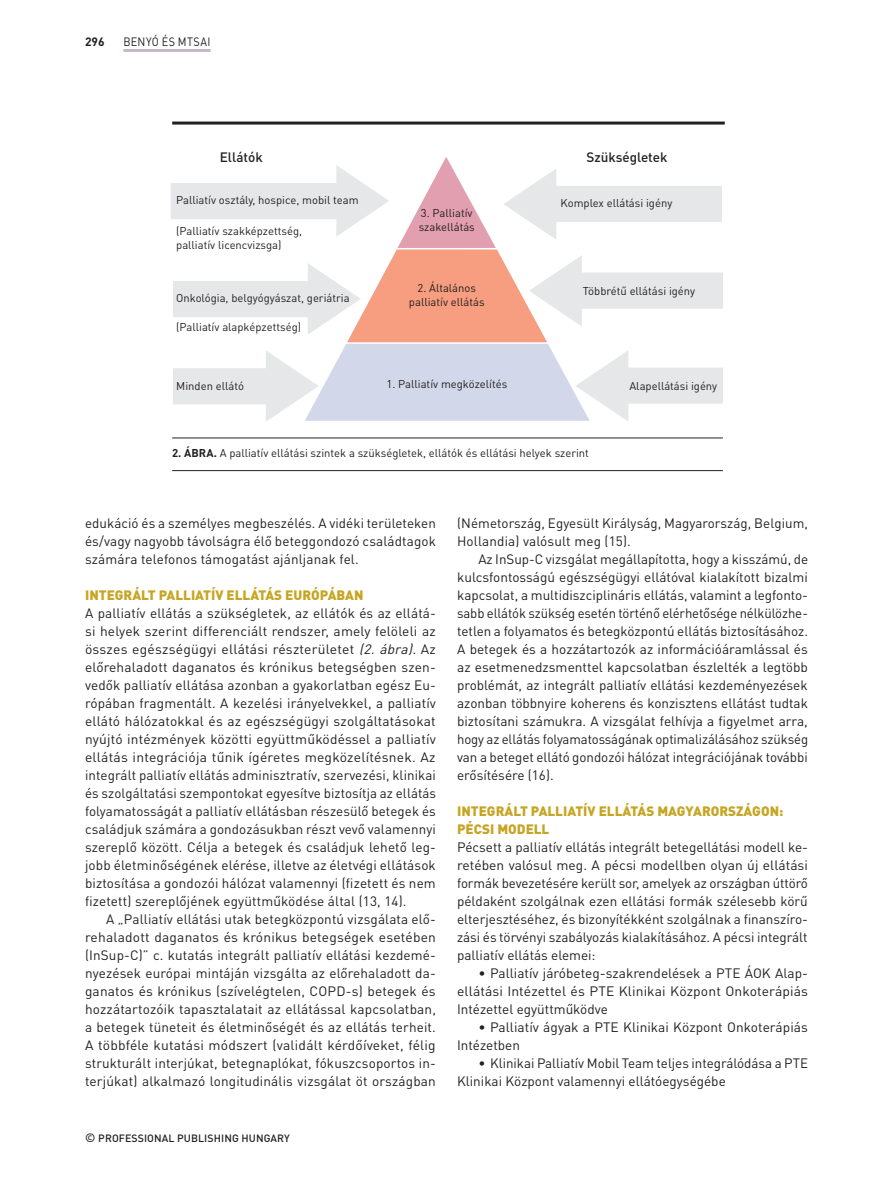
<style>
.page{position:relative;width:893px;height:1191px;background:#fff}
.page>*{position:absolute;margin:0;border:0;box-sizing:border-box;transform-origin:0 0}
.kenyér_behúz{font:13.5px/18px "DIN Pro";color:#231f20;text-align:justify}
.kenyér{font:13.5px/18px "DIN Pro";color:#231f20;text-align:justify}
.alcím1{font:900 13.5px/18px "DIN Pro";color:#c6a522}
.képaláírás{font:500 13.5px "DIN Pro";color:#231f20}
.t1{font:12px "DIN Pro";letter-spacing:.045em;color:#231f20;scale:.9 1}
.t2{font:700 12px "DIN Pro";color:#231f20}
.képaláírás-2{font:11.25px/13.5px "DIN Pro";color:#231f20}
.t3{font:500 10.5px "DIN Pro";letter-spacing:.01em;color:#231f20}
.s1{font-weight:700}
.s2{font-style:italic}
.s3{font-size:12px}
</style>
<div class="page">
<hr style="left:123px;top:49px;width:88px;height:3px;background:#c3b9c1">
<hr style="left:172px;top:437px;width:551px;height:1px;background:#231f20">
<hr style="left:172px;top:470px;width:551px;height:1px;background:#231f20">
<hr style="left:172px;top:122px;width:553px;height:3px;background:#231f20">
<svg style="left:319px;top:344px;width:256px;height:77px;background:#d5daea"></svg>
<svg style="left:171px;top:157px;width:552px;height:185px"></svg>
<svg style="left:575px;top:351px;width:148px;height:70px"></svg>
<svg style="left:173px;top:351px;width:146px;height:70px"></svg>
<div style="left:97px;top:222px;width:75px;height:198px;background:#fff"></div>
<hr style="left:394px;top:248px;width:107px;height:1px;background:#fff">
<p class="t2" style="left:85px;top:33px;width:21px">296</p>
<p class="t1" style="left:123px;top:34px;width:98px">BENYÓ ÉS MTSAI</p>
<p class="képaláírás" style="left:220px;top:148px;width:44px">Ellátók</p>
<p class="képaláírás" style="left:586px;top:148px;width:83px">Szükségletek</p>
<p class="képaláírás-2" style="left:560px;top:195px;width:113px">Komplex ellátási igény</p>
<p class="képaláírás-2" style="left:176px;top:192px;width:184px">Palliatív osztály, hospice, mobil team</p>
<p class="képaláírás-2" style="left:176px;top:224px;width:127px">(Palliatív szakképzettség, palliatív licencvizsga)</p>
<p class="képaláírás-2" style="left:419px;top:206px;width:58px">3. Palliatív szakellátás</p>
<p class="képaláírás-2" style="left:176px;top:290px;width:175px">Onkológia, belgyógyászat, geriátria</p>
<p class="képaláírás-2" style="left:176px;top:320px;width:126px">(Palliatív alapképzettség)</p>
<p class="képaláírás-2" style="left:176px;top:378px;width:69px">Minden ellátó</p>
<p class="képaláírás-2" style="left:409px;top:281px;width:77px;text-align:center">2. Általános palliatív ellátás</p>
<p class="képaláírás-2" style="left:387px;top:377px;width:122px">1. Palliatív megközelítés</p>
<p class="képaláírás-2" style="left:583px;top:284px;width:114px">Többrétű ellátási igény</p>
<p class="képaláírás-2" style="left:629px;top:379px;width:89px">Alapellátási igény</p>
<p class="képaláírás-2" style="left:172px;top:446px;width:418px"><span class="s1">2. ÁBRA.</span> A palliatív ellátási szintek a szükségletek, ellátók és ellátási helyek szerint</p>
<p class="kenyér_behúz" style="left:85px;top:513px;width:352px">edukáció és a személyes megbeszélés. A vidéki területeken és/vagy nagyobb távolságra élő beteggondozó családtagok számára telefonos támogatást ajánljanak fel.</p>
<p class="alcím1" style="left:85px;top:585px;width:280px">INTEGRÁLT PALLIATÍV ELLÁTÁS EURÓPÁBAN</p>
<p class="kenyér" style="left:85px;top:603px;width:353px">A palliatív ellátás a szükségletek, az ellátók és az ellátá&shy;si helyek szerint differenciált rendszer, amely felöleli az összes egészségügyi ellátási részterületet <span class="s2">(2. ábra).</span> Az előrehaladott daganatos és krónikus betegségben szen&shy;vedők palliatív ellátása azonban a gyakorlatban egész Eu&shy;rópában fragmentált. A kezelési irányelvekkel, a palliatív ellátó hálózatokkal és az egészségügyi szolgáltatásokat nyújtó intézmények közötti együttműködéssel a palliatív ellátás integrációja tűnik ígéretes megközelítésnek. Az integrált palliatív ellátás adminisztratív, szervezési, klinikai és szolgáltatási szempontokat egyesítve biztosítja az ellátás folyamatosságát a palliatív ellátásban részesülő betegek és családjuk számára a gondozásukban részt vevő valamennyi szereplő között. Célja a betegek és családjuk lehető leg&shy;jobb életminőségének elérése, illetve az életvégi ellátások biztosítása a gondozói hálózat valamennyi (fizetett és nem fizetett) szereplőjének együttműködése által (13, 14).</p>
<p class="kenyér_behúz" style="left:85px;top:909px;width:352px;text-indent:21px">A „Palliatív ellátási utak betegközpontú vizsgálata elő&shy;rehaladott daganatos és krónikus betegségek esetében (InSup-C)” c. kutatás integrált palliatív ellátási kezdemé&shy;nyezések európai mintáján vizsgálta az előrehaladott da&shy;ganatos és krónikus (szívelégtelen, COPD-s) betegek és hozzátartozóik tapasztalatait az ellátással kapcsolatban, a betegek tüneteit és életminőségét és az ellátás terheit.<br>A többféle kutatási módszert (validált kérdőíveket, félig strukturált interjúkat, betegnaplókat, fókuszcsoportos in&shy;terjúkat) alkalmazó longitudinális vizsgálat öt országban</p>
<p class="t3" style="left:85px;top:1130px;width:206px"><span class="s3">©</span> PROFESSIONAL PUBLISHING HUNGARY</p>
<p class="kenyér_behúz" style="left:457px;top:513px;width:352px">(Németország, Egyesült Királyság, Magyarország, Belgium,<br>Hollandia) valósult meg (15).</p>
<p class="kenyér_behúz" style="left:457px;top:549px;width:353px;text-indent:21px">Az InSup-C vizsgálat megállapította, hogy a kisszámú, de kulcsfontosságú egészségügyi ellátóval kialakított bizalmi kapcsolat, a multidiszciplináris ellátás, valamint a legfonto&shy;sabb ellátók szükség esetén történő elérhetősége nélkülözhe&shy;tetlen a folyamatos és betegközpontú ellátás biztosításához.<br>A betegek és a hozzátartozók az információáramlással és az esetmenedzsmenttel kapcsolatban észlelték a legtöbb problémát, az integrált palliatív ellátási kezdeményezések azonban többnyire koherens és konzisztens ellátást tudtak biztosítani számukra. A vizsgálat felhívja a figyelmet arra, hogy az ellátás folyamatosságának optimalizálásához szükség van a beteget ellátó gondozói hálózat integrációjának további erősítésére (16).</p>
<p class="alcím1" style="left:457px;top:801px;width:328px">INTEGRÁLT PALLIATÍV ELLÁTÁS MAGYARORSZÁGON:<br>PÉCSI MODELL</p>
<p class="kenyér" style="left:457px;top:837px;width:352px">Pécsett a palliatív ellátás integrált betegellátási modell ke&shy;retében valósul meg. A pécsi modellben olyan új ellátási formák bevezetésére került sor, amelyek az országban úttörő példaként szolgálnak ezen ellátási formák szélesebb körű elterjesztéséhez, és bizonyítékként szolgálnak a finanszíro&shy;zási és törvényi szabályozás kialakításához. A pécsi integrált palliatív ellátás elemei:</p>
<p class="kenyér_behúz" style="left:457px;top:963px;width:352px;text-indent:21px">• Palliatív járóbeteg-szakrendelések a PTE ÁOK Alap&shy;ellátási Intézettel és PTE Klinikai Központ Onkoterápiás Intézettel együttműködve</p>
<p class="kenyér_behúz" style="left:457px;top:1017px;width:352px;text-indent:21px">• Palliatív ágyak a PTE Klinikai Központ Onkoterápiás<br>Intézetben</p>
<p class="kenyér_behúz" style="left:457px;top:1053px;width:352px;text-indent:21px">• Klinikai Palliatív Mobil Team teljes integrálódása a PTE<br>Klinikai Központ valamennyi ellátóegységébe</p>
</div>
